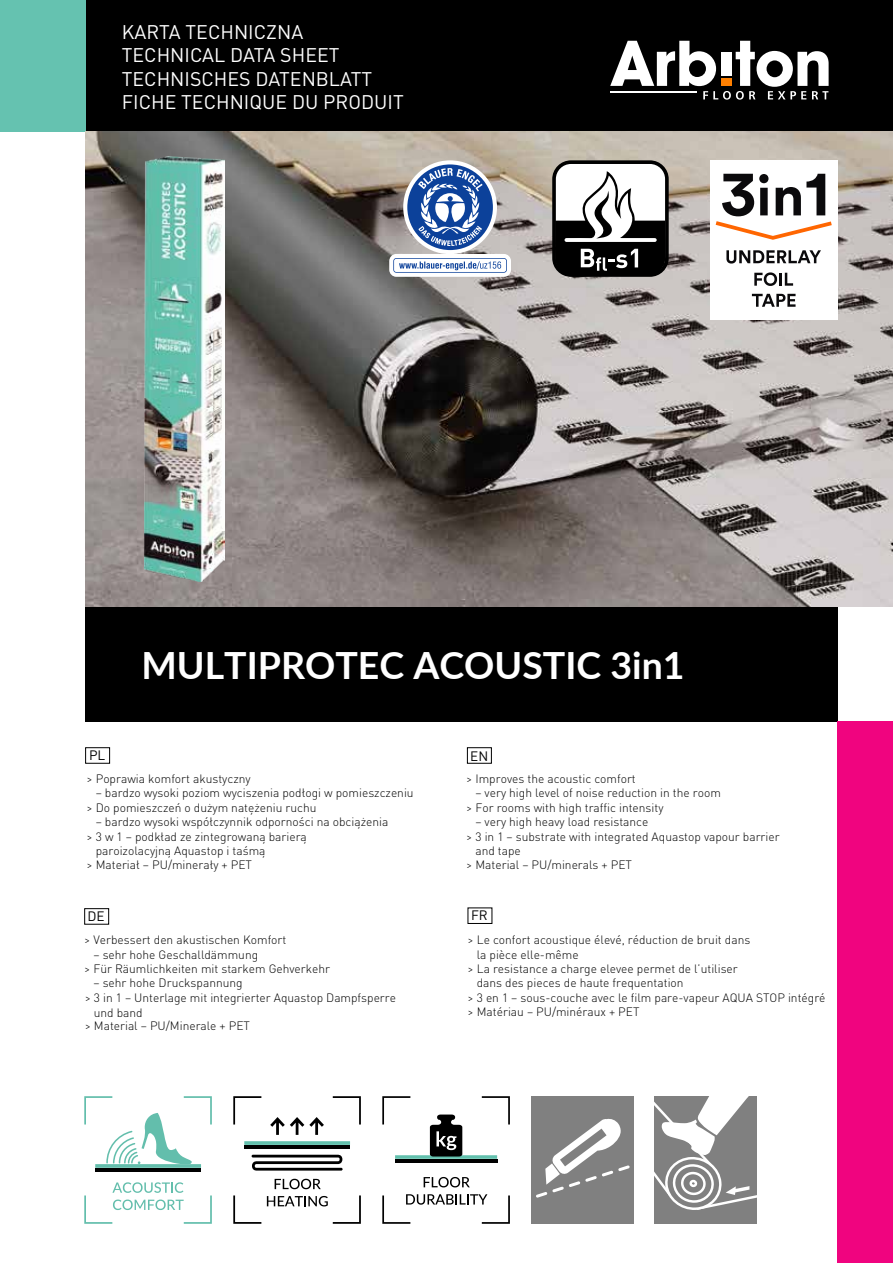
<style>
.page{position:relative;width:893px;height:1263px;background:#fff}
.page>*{position:absolute;margin:0;border:0;box-sizing:border-box;transform-origin:0 0}
.t1{font:700 39px "DIN Pro";color:#fff}
.t2{font:700 37.5px "Lato";color:#fff}
.t3{font:19.5px/23.4px "DIN Pro";color:#fff}
.t4{font:13.5px "DIN Pro";color:#000}
.t5{font:300 12px/14.4px "DIN Pro";color:#000}
</style>
<div class="page">
<div style="left:467px;top:747px;width:25px;height:17px;border:1px solid #000"></div>
<div style="left:84px;top:908px;width:25px;height:16px;border:1px solid #000"></div>
<div style="left:85px;top:747px;width:25px;height:17px;border:1px solid #000"></div>
<div style="left:468px;top:907px;width:24px;height:17px;border:1px solid #000"></div>
<div style="left:85px;top:607px;width:752px;height:114px;background:#000"></div>
<div style="left:85px;top:0;width:808px;height:131px;background:#000"></div>
<div style="left:0;top:0;width:86px;height:131px;background:#65c2b0"></div>
<svg style="left:610px;top:41px;width:219px;height:59px"></svg>
<div style="left:721px;top:78px;width:10px;height:8px;background:#ff8001"></div>
<div style="left:837px;top:721px;width:56px;height:542px;background:#f0047f"></div>
<img style="left:85px;top:131px;width:808px;height:476px">
<img style="left:144px;top:157px;width:81px;height:425px">
<svg style="left:270px;top:1117px;width:54px;height:18px"></svg>
<svg style="left:252px;top:1155px;width:91px;height:15px"></svg>
<svg style="left:244px;top:1141px;width:106px;height:4px"></svg>
<hr style="left:244px;top:1145px;width:106px;height:3px;background:#000">
<svg style="left:233px;top:1096px;width:28px;height:28px"></svg>
<svg style="left:333px;top:1096px;width:28px;height:28px"></svg>
<svg style="left:233px;top:1195px;width:28px;height:29px"></svg>
<svg style="left:275px;top:1179px;width:46px;height:10px"></svg>
<svg style="left:267px;top:1195px;width:94px;height:29px"></svg>
<svg style="left:424px;top:1177px;width:46px;height:10px"></svg>
<svg style="left:382px;top:1096px;width:28px;height:28px"></svg>
<svg style="left:482px;top:1096px;width:28px;height:28px"></svg>
<svg style="left:382px;top:1194px;width:128px;height:30px"></svg>
<svg style="left:395px;top:1155px;width:102px;height:4px"></svg>
<hr style="left:395px;top:1159px;width:102px;height:3px;background:#000">
<svg style="left:430px;top:1114px;width:32px;height:42px"></svg>
<div style="left:655px;top:1096px;width:102px;height:127px;background:#808080"></div>
<svg style="left:655px;top:1096px;width:102px;height:114px"></svg>
<div style="left:531px;top:1096px;width:102px;height:127px;background:#808080"></div>
<svg style="left:536px;top:1118px;width:94px;height:79px"></svg>
<svg style="left:95px;top:1164px;width:106px;height:4px"></svg>
<hr style="left:95px;top:1168px;width:106px;height:3px;background:#000">
<svg style="left:84px;top:1096px;width:128px;height:68px"></svg>
<svg style="left:84px;top:1182px;width:128px;height:42px"></svg>
<div style="left:710px;top:160px;width:127px;height:160px;background:#fff"></div>
<svg style="left:726px;top:250px;width:95px;height:14px"></svg>
<svg style="left:754px;top:272px;width:39px;height:14px"></svg>
<svg style="left:752px;top:294px;width:43px;height:13px"></svg>
<svg style="left:716px;top:174px;width:116px;height:66px"></svg>
<svg style="left:552px;top:160px;width:117px;height:117px"></svg>
<svg style="left:389px;top:160px;width:122px;height:117px"></svg>
<h3 class="t3" style="left:122px;top:19px;width:283px">KARTA TECHNICZNA<br>TECHNICAL DATA SHEET<br>TECHNISCHES DATENBLATT<br>FICHE TECHNIQUE DU PRODUIT</h3>
<p class="t4" style="left:89px;top:746px;width:18px">PL</p>
<h1 class="t1" style="left:146px;top:627px;width:354px">SECURA AQUASTOP</h1>
<h2 class="t2" style="left:141px;top:638px;width:545px">MULTIPROTEC ACOUSTIC 3in1</h2>
<p class="t4" style="left:470px;top:746px;width:19px">EN</p>
<p class="t5" style="left:87px;top:770px;width:166px">&gt; Poprawia komfort akustyczny</p>
<p class="t5" style="left:87px;top:785px;width:329px;text-indent:9px">– bardzo wysoki poziom wyciszenia podłogi w pomieszczeniu &gt; Do pomieszczeń o dużym natężeniu ruchu</p>
<p class="t5" style="left:96px;top:813px;width:294px">– bardzo wysoki współczynnik odporności na obciążenia</p>
<p class="t5" style="left:87px;top:828px;width:222px">&gt; 3 w 1 – podkład ze zintegrowaną barierą</p>
<p class="t5" style="left:96px;top:842px;width:171px">paroizolacyjną Aquastop i taśmą</p>
<p class="t5" style="left:87px;top:857px;width:167px">&gt; Materiał – PU/minerały + PET</p>
<p class="t4" style="left:88px;top:907px;width:19px">DE</p>
<p class="t5" style="left:84px;top:932px;width:204px">&gt; Verbessert den akustischen Komfort</p>
<p class="t5" style="left:84px;top:946px;width:247px;text-indent:9px">– sehr hohe Geschalldämmung<br>&gt; Für Räumlichkeiten mit starkem Gehverkehr</p>
<p class="t5" style="left:93px;top:975px;width:151px">– sehr hohe Druckspannung</p>
<p class="t5" style="left:85px;top:990px;width:313px">&gt; 3 in 1 – Unterlage mit integrierter Aquastop Dampfsperre</p>
<p class="t5" style="left:94px;top:1004px;width:50px">und band</p>
<p class="t5" style="left:85px;top:1017px;width:167px">&gt; Material – PU/Minerale + PET</p>
<p class="t5" style="left:466px;top:770px;width:171px">&gt; Improves the acoustic comfort</p>
<p class="t5" style="left:466px;top:785px;width:256px;text-indent:9px">– very high level of noise reduction in the room &gt; For rooms with high traffic intensity</p>
<p class="t5" style="left:475px;top:813px;width:174px">– very high heavy load resistance</p>
<p class="t5" style="left:466px;top:828px;width:315px">&gt; 3 in 1 – substrate with integrated Aquastop vapour barrier</p>
<p class="t5" style="left:475px;top:842px;width:47px">and tape</p>
<p class="t5" style="left:466px;top:857px;width:167px">&gt; Material – PU/minerals + PET</p>
<p class="t4" style="left:471px;top:906px;width:18px">FR</p>
<p class="t5" style="left:468px;top:932px;width:284px">&gt; Le confort acoustique élevé, réduction de bruit dans</p>
<p class="t5" style="left:477px;top:946px;width:103px">la pièce elle-même</p>
<p class="t5" style="left:468px;top:960px;width:272px">&gt; La resistance a charge elevee permet de l’utiliser</p>
<p class="t5" style="left:477px;top:975px;width:208px">dans des pieces de haute frequentation</p>
<p class="t5" style="left:468px;top:989px;width:359px">&gt; 3 en 1 – sous-couche avec le film pare-vapeur AQUA STOP intégré &gt; Matériau – PU/minéraux + PET</p>
</div>
